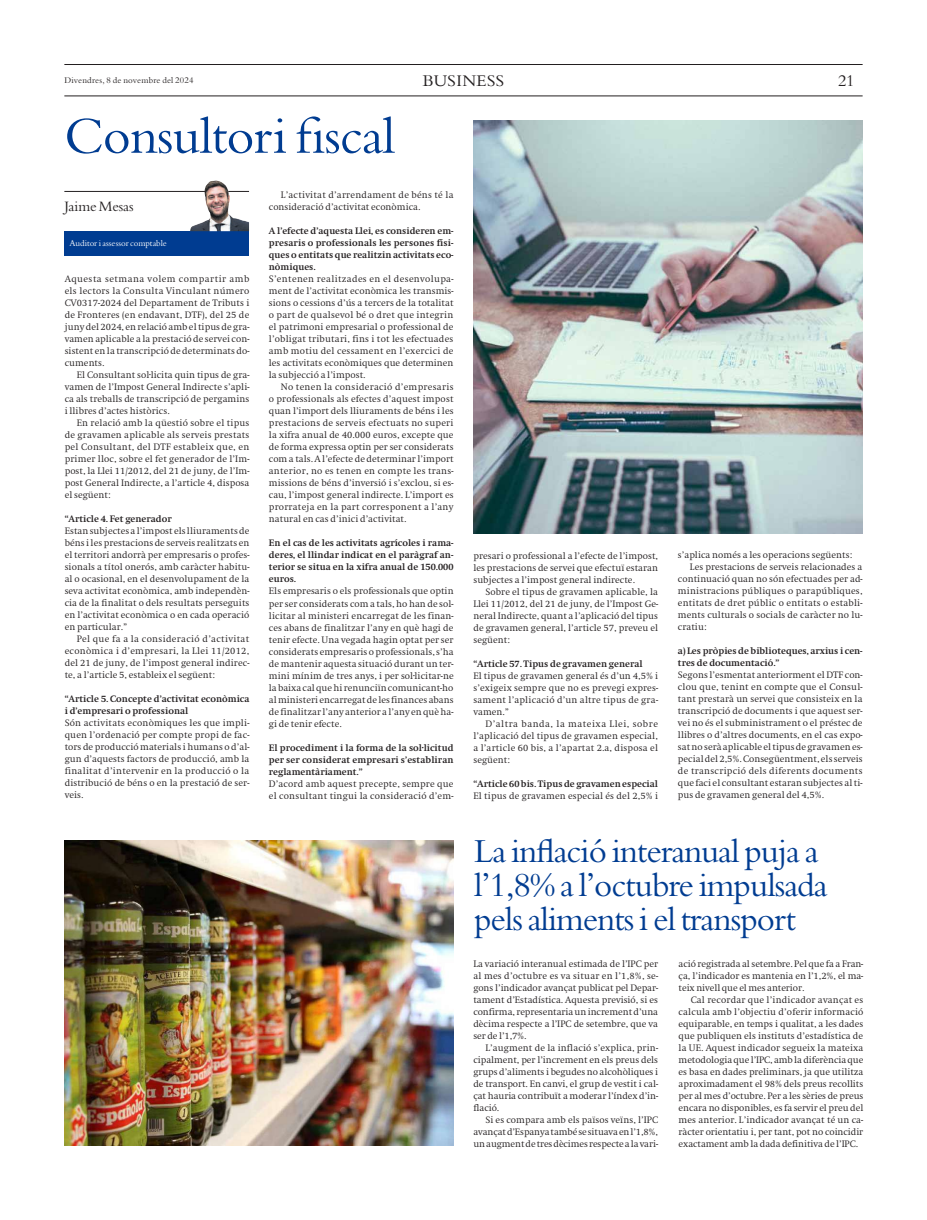
<style>
.page{position:relative;width:927px;height:1220px;background:#fff}
.page>*{position:absolute;margin:0;border:0;box-sizing:border-box;transform-origin:0 0}
.t1{font:54px "Bembo";letter-spacing:-.02em;color:#003c91}
.t2{font:35px/34px "Bembo";letter-spacing:-.03em;color:#003c91}
.t3{font:17px "Bembo";letter-spacing:.02em;color:#231f20}
.t4{font:15px "Bembo";letter-spacing:-.005em;color:#231f20}
.t5{font:300 9px/12px "Swift ND Std";letter-spacing:.005em;color:#231f20;text-align:justify}
.t6{font:700 9px/12px "Swift ND Std";letter-spacing:.005em;color:#231f20;text-align:justify}
.t7{font:9px "Bembo";letter-spacing:.02em;color:#231f20}
.t8{font:9px "Bembo";letter-spacing:-.005em;color:#fff}
</style>
<div class="page">
<div style="left:64px;top:231px;width:185px;height:25px;background:#003c91"></div>
<hr style="left:64px;top:191px;width:185px;height:1px;background:#231f20">
<img style="left:190px;top:181px;width:59px;height:50px">
<hr style="left:64px;top:95px;width:798px;height:1px;background:#231f20">
<hr style="left:64px;top:64px;width:798px;height:1px;background:#231f20">
<img style="left:64px;top:840px;width:389px;height:306px">
<img style="left:473px;top:120px;width:389px;height:413px">
<p class="t7" style="left:64px;top:75px;width:131px">Divendres, 8 de novembre del 2024</p>
<h3 class="t3" style="left:423px;top:70px;width:83px">BUSINESS</h3>
<h3 class="t3" style="left:838px;top:70px;width:18px">21</h3>
<h1 class="t1" style="left:64px;top:104px;width:332px">Consultori fiscal</h1>
<h3 class="t4" style="left:64px;top:198px;width:71px">Jaime Mesas</h3>
<p class="t8" style="left:70px;top:238px;width:99px">Auditor i assessor comptable</p>
<p class="t5" style="left:65px;top:273px;width:186px">Aquesta setmana volem compartir amb els lectors la Consulta Vinculant número CV0317-2024 del Departament de Tributs i de Fronteres (en endavant, DTF), del 25 de juny del 2024, en relació amb el tipus de gra&shy;vamen aplicable a la prestació de servei con&shy;sistent en la transcripció de determinats do&shy;cuments.</p>
<p class="t5" style="left:65px;top:369px;width:186px;text-indent:12px">El Consultant sol·licita quin tipus de gra&shy;vamen de l’Impost General Indirecte s’apli&shy;ca als treballs de transcripció de pergamins i llibres d’actes històrics.</p>
<p class="t5" style="left:65px;top:417px;width:186px;text-indent:12px">En relació amb la qüestió sobre el tipus de gravamen aplicable als serveis prestats pel Consultant, del DTF estableix que, en primer lloc, sobre el fet generador de l’Im&shy;post, la Llei 11/2012, del 21 de juny, de l’Im&shy;post General Indirecte, a l’article 4, disposa el següent:</p>
<p class="t6" style="left:65px;top:513px;width:108px">“Article 4. Fet generador</p>
<p class="t5" style="left:65px;top:525px;width:186px">Estan subjectes a l’impost els lliuraments de béns i les prestacions de serveis realitzats en el territori andorrà per empresaris o profes&shy;sionals a títol onerós, amb caràcter habitu&shy;al o ocasional, en el desenvolupament de la seva activitat econòmica, amb independèn&shy;cia de la finalitat o dels resultats perseguits en l’activitat econòmica o en cada operació en particular.”</p>
<p class="t5" style="left:65px;top:633px;width:186px;text-indent:12px">Pel que fa a la consideració d’activitat econòmica i d’empresari, la Llei 11/2012, del 21 de juny, de l’impost general indirec&shy;te, a l’article 5, estableix el següent:</p>
<p class="t6" style="left:65px;top:693px;width:186px">“Article 5. Concepte d’activitat econòmica i d’empresari o professional</p>
<p class="t5" style="left:65px;top:717px;width:186px">Són activitats econòmiques les que impli&shy;quen l’ordenació per compte propi de fac&shy;tors de producció materials i humans o d’al&shy;gun d’aquests factors de producció, amb la finalitat d’intervenir en la producció o la distribució de béns o en la prestació de ser&shy;veis.</p>
<p class="t5" style="left:269px;top:189px;width:186px;text-indent:12px">L’activitat d’arrendament de béns té la consideració d’activitat econòmica.</p>
<p class="t6" style="left:269px;top:225px;width:186px">A l’efecte d’aquesta Llei, es consideren em· presaris o professionals les persones físi· ques o entitats que realitzin activitats eco· nòmiques.</p>
<p class="t5" style="left:269px;top:273px;width:186px">S’entenen realitzades en el desenvolupa&shy;ment de l’activitat econòmica les transmis&shy;sions o cessions d’ús a tercers de la totalitat o part de qualsevol bé o dret que integrin el patrimoni empresarial o professional de l’obligat tributari, fins i tot les efectuades amb motiu del cessament en l’exercici de les activitats econòmiques que determinen la subjecció a l’impost.</p>
<p class="t5" style="left:269px;top:381px;width:186px;text-indent:12px">No tenen la consideració d’empresaris o professionals als efectes d’aquest impost quan l’import dels lliuraments de béns i les prestacions de serveis efectuats no superi la xifra anual de 40.000 euros, excepte que de forma expressa optin per ser considerats com a tals. A l’efecte de determinar l’import anterior, no es tenen en compte les trans&shy;missions de béns d’inversió i s’exclou, si es&shy;cau, l’impost general indirecte. L’import es prorrateja en la part corresponent a l’any natural en cas d’inici d’activitat.</p>
<p class="t6" style="left:269px;top:537px;width:186px">En el cas de les activitats agrícoles i rama· deres, el llindar indicat en el paràgraf an· terior se situa en la xifra anual de 150.000 euros.</p>
<p class="t5" style="left:269px;top:585px;width:186px">Els empresaris o els professionals que optin per ser considerats com a tals, ho han de sol· licitar al ministeri encarregat de les finan&shy;ces abans de finalitzar l’any en què hagi de tenir efecte. Una vegada hagin optat per ser considerats empresaris o professionals, s’ha de mantenir aquesta situació durant un ter&shy;mini mínim de tres anys, i per sol·licitar-ne la baixa cal que hi renunciïn comunicant-ho al ministeri encarregat de les finances abans de finalitzar l’any anterior a l’any en què ha&shy;gi de tenir efecte.</p>
<p class="t6" style="left:269px;top:741px;width:186px">El procediment i la forma de la sol·licitud per ser considerat empresari s’establiran reglamentàriament.”</p>
<p class="t5" style="left:269px;top:777px;width:186px">D’acord amb aquest precepte, sempre que el consultant tingui la consideració d’em-</p>
<p class="t5" style="left:473px;top:550px;width:186px">presari o professional a l’efecte de l’impost, les prestacions de servei que efectuï estaran subjectes a l’impost general indirecte.</p>
<p class="t5" style="left:473px;top:586px;width:186px;text-indent:12px">Sobre el tipus de gravamen aplicable, la Llei 11/2012, del 21 de juny, de l’Impost Ge&shy;neral Indirecte, quant a l’aplicació del tipus de gravamen general, l’article 57, preveu el següent:</p>
<p class="t6" style="left:473px;top:658px;width:171px">“Article 57. Tipus de gravamen general</p>
<p class="t5" style="left:473px;top:670px;width:186px">El tipus de gravamen general és d’un 4,5% i s’exigeix sempre que no es prevegi expres&shy;sament l’aplicació d’un altre tipus de gra&shy;vamen.”</p>
<p class="t5" style="left:473px;top:718px;width:186px;text-indent:12px">D’altra banda, la mateixa Llei, sobre l’aplicació del tipus de gravamen especial, a l’article 60 bis, a l’apartat 2.a, disposa el següent:</p>
<p class="t6" style="left:473px;top:778px;width:186px">“Article 60 bis. Tipus de gravamen especial</p>
<p class="t5" style="left:473px;top:790px;width:186px">El tipus de gravamen especial és del 2,5% i</p>
<p class="t5" style="left:678px;top:549px;width:176px">s’aplica només a les operacions següents:</p>
<p class="t5" style="left:690px;top:561px;width:174px">Les prestacions de serveis relacionades a</p>
<p class="t5" style="left:678px;top:573px;width:186px">continuació quan no són efectuades per ad-</p>
<p class="t5" style="left:678px;top:585px;width:186px">ministracions públiques o parapúbliques,</p>
<p class="t5" style="left:678px;top:597px;width:186px">entitats de dret públic o entitats o establi-</p>
<p class="t5" style="left:678px;top:609px;width:186px">ments culturals o socials de caràcter no lu-</p>
<p class="t5" style="left:678px;top:621px;width:30px">cratiu:</p>
<p class="t6" style="left:678px;top:645px;width:186px">a) Les pròpies de biblioteques, arxius i cen· tres de documentació.”</p>
<p class="t5" style="left:678px;top:669px;width:186px">Segons l’esmentat anteriorment el DTF con&shy;clou que, tenint en compte que el Consul&shy;tant prestarà un servei que consisteix en la transcripció de documents i que aquest ser&shy;vei no és el subministrament o el préstec de llibres o d’altres documents, en el cas expo&shy;sat no serà aplicable el tipus de gravamen es&shy;pecial del 2,5%. Consegüentment, els serveis de transcripció dels diferents documents que faci el consultant estaran subjectes al ti&shy;pus de gravamen general del 4,5%.</p>
<h2 class="t2" style="left:474px;top:833px;width:355px">La inflació interanual puja a l’1,8% a l’octubre impulsada pels aliments i el transport</h2>
<p class="t5" style="left:473px;top:957px;width:186px">La variació interanual estimada de l’IPC per al mes d’octubre es va situar en l’1,8%, se&shy;gons l’indicador avançat publicat pel Depar&shy;tament d’Estadística. Aquesta previsió, si es confirma, representaria un increment d’una dècima respecte a l’IPC de setembre, que va ser de l’1,7%.</p>
<p class="t5" style="left:473px;top:1041px;width:186px;text-indent:12px">L’augment de la inflació s’explica, prin&shy;cipalment, per l’increment en els preus dels grups d’aliments i begudes no alcohòliques i de transport. En canvi, el grup de vestit i cal&shy;çat hauria contribuït a moderar l’índex d’in&shy;flació.</p>
<p class="t5" style="left:473px;top:1113px;width:186px;text-indent:12px">Si es compara amb els països veïns, l’IPC avançat d’Espanya també se situava en l’1,8%, un augment de tres dècimes respecte a la vari-</p>
<p class="t5" style="left:678px;top:957px;width:186px">ació registrada al setembre. Pel que fa a Fran&shy;ça, l’indicador es mantenia en l’1,2%, el ma&shy;teix nivell que el mes anterior.</p>
<p class="t5" style="left:678px;top:993px;width:186px;text-indent:12px">Cal recordar que l’indicador avançat es calcula amb l’objectiu d’oferir informació equiparable, en temps i qualitat, a les dades que publiquen els instituts d’estadística de la UE. Aquest indicador segueix la mateixa metodologia que l’IPC, amb la diferència que es basa en dades preliminars, ja que utilitza aproximadament el 98% dels preus recollits per al mes d’octubre. Per a les sèries de preus encara no disponibles, es fa servir el preu del mes anterior. L’indicador avançat té un ca&shy;ràcter orientatiu i, per tant, pot no coincidir exactament amb la dada definitiva de l’IPC.</p>
</div>
